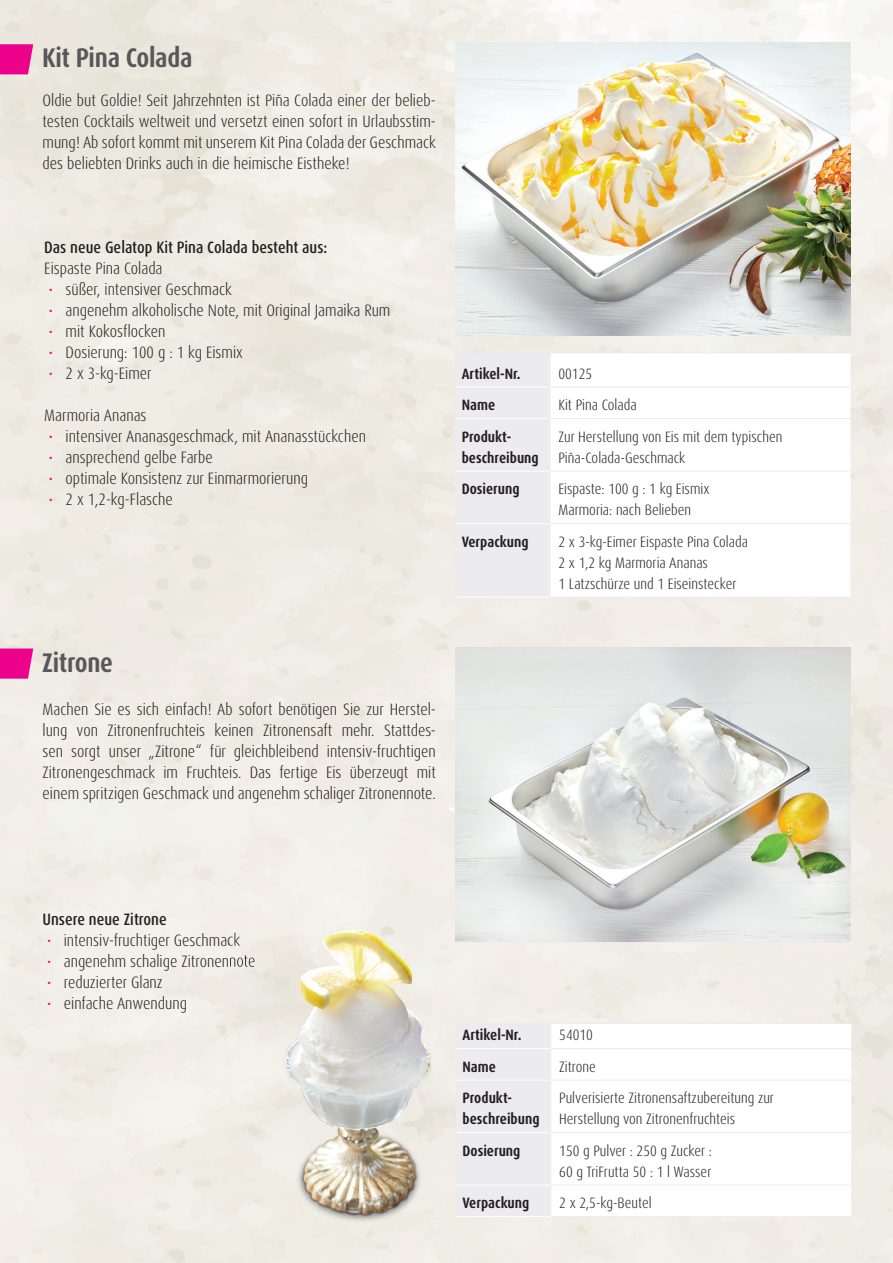
<style>
.page{position:relative;width:893px;height:1263px;background:#fff}
.page>*{position:absolute;margin:0;border:0;box-sizing:border-box;transform-origin:0 0}
.t1{font:700 condensed 27px "Dax Pro";letter-spacing:-.01em;color:#57585a}
.t2{font:300 condensed 16.5px/21px "Dax Pro";color:#231f20;text-align:justify}
.t3{font:500 condensed 16.5px "Dax Pro";color:#231f20}
.t4{font:300 condensed 15px/21px "Dax Pro";color:#231f20}
.t5{font:700 condensed 15px/21px "Dax Pro";color:#231f20}
.s1{color:#ed028c}
</style>
<div class="page">
<img style="left:0;top:0;width:893px;height:1263px">
<div style="left:456px;top:353px;width:94px;height:244px;background:#ececee"></div>
<svg style="left:551px;top:353px;width:299px;height:244px"></svg>
<hr style="left:455px;top:353px;width:1px;height:34px;background:#ececee">
<hr style="left:550px;top:353px;width:1px;height:34px;background:#ececee">
<hr style="left:455px;top:387px;width:1px;height:32px;background:#ececee">
<hr style="left:550px;top:387px;width:1px;height:32px;background:#ececee">
<hr style="left:455px;top:419px;width:1px;height:52px;background:#ececee">
<hr style="left:550px;top:419px;width:1px;height:52px;background:#ececee">
<hr style="left:455px;top:471px;width:1px;height:53px;background:#ececee">
<hr style="left:550px;top:471px;width:1px;height:53px;background:#ececee">
<hr style="left:455px;top:524px;width:1px;height:73px;background:#ececee">
<hr style="left:550px;top:524px;width:1px;height:73px;background:#ececee">
<hr style="left:456px;top:352px;width:94px;height:1px;background:#ececee">
<hr style="left:550px;top:352px;width:300px;height:1px;background:#ececee">
<hr style="left:550px;top:387px;width:300px;height:1px;background:#ececee">
<hr style="left:550px;top:418px;width:300px;height:1px;background:#ececee">
<hr style="left:550px;top:471px;width:300px;height:1px;background:#ececee">
<hr style="left:550px;top:523px;width:300px;height:1px;background:#ececee">
<hr style="left:550px;top:597px;width:300px;height:1px;background:#ececee">
<hr style="left:456px;top:387px;width:94px;height:1px;background:#fff">
<hr style="left:456px;top:418px;width:94px;height:1px;background:#fff">
<hr style="left:456px;top:471px;width:94px;height:1px;background:#fff">
<hr style="left:456px;top:523px;width:94px;height:1px;background:#fff">
<hr style="left:456px;top:597px;width:94px;height:1px;background:#fff">
<img style="left:456px;top:43px;width:394px;height:293px">
<img style="left:456px;top:648px;width:394px;height:293px">
<img style="left:230px;top:930px;width:223px;height:297px">
<img style="left:230px;top:933px;width:10px;height:16px">
<img style="left:230px;top:954px;width:24px;height:16px">
<svg style="left:551px;top:1024px;width:300px;height:192px"></svg>
<div style="left:456px;top:1024px;width:95px;height:192px;background:#ececee"></div>
<hr style="left:456px;top:1049px;width:1px;height:31px;background:#ececee">
<hr style="left:550px;top:1049px;width:1px;height:31px;background:#ececee">
<hr style="left:456px;top:1080px;width:1px;height:53px;background:#ececee">
<hr style="left:550px;top:1080px;width:1px;height:53px;background:#ececee">
<hr style="left:456px;top:1133px;width:1px;height:52px;background:#ececee">
<hr style="left:550px;top:1133px;width:1px;height:52px;background:#ececee">
<hr style="left:456px;top:1185px;width:1px;height:31px;background:#ececee">
<hr style="left:550px;top:1185px;width:1px;height:31px;background:#ececee">
<hr style="left:456px;top:1023px;width:95px;height:1px;background:#ececee">
<hr style="left:551px;top:1023px;width:300px;height:1px;background:#ececee">
<hr style="left:551px;top:1048px;width:300px;height:1px;background:#ececee">
<hr style="left:551px;top:1080px;width:300px;height:1px;background:#ececee">
<hr style="left:551px;top:1132px;width:300px;height:1px;background:#ececee">
<hr style="left:551px;top:1185px;width:300px;height:1px;background:#ececee">
<hr style="left:551px;top:1216px;width:300px;height:1px;background:#ececee">
<hr style="left:457px;top:1048px;width:94px;height:1px;background:#fff">
<hr style="left:457px;top:1080px;width:94px;height:1px;background:#fff">
<hr style="left:457px;top:1132px;width:94px;height:1px;background:#fff">
<hr style="left:457px;top:1185px;width:94px;height:1px;background:#fff">
<hr style="left:456px;top:1216px;width:95px;height:1px;background:#fff">
<svg style="left:0;top:44px;width:33px;height:30px"></svg>
<svg style="left:0;top:648px;width:33px;height:31px"></svg>
<h1 class="t1" style="left:42px;top:40px;width:152px">Kit Pina Colada</h1>
<p class="t2" style="left:43px;top:89px;width:395px">Oldie but Goldie! Seit Jahrzehnten ist Piña Colada einer der belieb&shy;testen Cocktails weltweit und versetzt einen sofort in Urlaubsstim&shy;mung! Ab sofort kommt mit unserem Kit Pina Colada der Geschmack des beliebten Drinks auch in die heimische Eistheke!</p>
<p class="t3" style="left:44px;top:236px;width:285px">Das neue Gelatop Kit Pina Colada besteht aus:</p>
<p class="t2" style="left:44px;top:257px;width:120px">Eispaste Pina Colada</p>
<p class="t2" style="left:49px;top:278px;width:185px"><span class="s1">•</span> süßer, intensiver Geschmack</p>
<p class="t2" style="left:49px;top:299px;width:343px"><span class="s1">•</span> angenehm alkoholische Note, mit Original Jamaika Rum</p>
<p class="t2" style="left:49px;top:320px;width:118px"><span class="s1">•</span> mit Kokosflocken</p>
<p class="t2" style="left:49px;top:341px;width:196px"><span class="s1">•</span> Dosierung: 100 g : 1 kg Eismix</p>
<p class="t2" style="left:49px;top:362px;width:105px"><span class="s1">•</span> 2 x 3-kg-Eimer</p>
<p class="t2" style="left:44px;top:404px;width:104px">Marmoria Ananas</p>
<p class="t2" style="left:49px;top:425px;width:319px"><span class="s1">•</span> intensiver Ananasgeschmack, mit Ananasstückchen</p>
<p class="t2" style="left:49px;top:446px;width:166px"><span class="s1">•</span> ansprechend gelbe Farbe</p>
<p class="t2" style="left:49px;top:467px;width:261px"><span class="s1">•</span> optimale Konsistenz zur Einmarmorierung</p>
<p class="t2" style="left:49px;top:488px;width:126px"><span class="s1">•</span> 2 x 1,2-kg-Flasche</p>
<h1 class="t1" style="left:42px;top:646px;width:73px">Zitrone</h1>
<p class="t2" style="left:43px;top:698px;width:395px">Machen Sie es sich einfach! Ab sofort benötigen Sie zur Herstel&shy;lung von Zitronenfruchteis keinen Zitronensaft mehr. Stattdes&shy;sen sorgt unser „Zitrone“ für gleichbleibend intensiv-fruchtigen Zitronengeschmack im Fruchteis. Das fertige Eis überzeugt mit einem spritzigen Geschmack und angenehm schaliger Zitronennote.</p>
<p class="t5" style="left:462px;top:363px;width:60px">Artikel-Nr.</p>
<p class="t4" style="left:558px;top:363px;width:35px">00125</p>
<p class="t5" style="left:462px;top:394px;width:35px">Name</p>
<p class="t4" style="left:558px;top:394px;width:80px">Kit Pina Colada</p>
<p class="t5" style="left:462px;top:426px;width:79px">Produkt&shy;beschreibung</p>
<p class="t4" style="left:558px;top:426px;width:225px">Zur Herstellung von Eis mit dem typischen<br>Piña-Colada-Geschmack</p>
<p class="t5" style="left:462px;top:478px;width:59px">Dosierung</p>
<p class="t4" style="left:558px;top:478px;width:152px">Eispaste: 100 g : 1 kg Eismix<br>Marmoria: nach Belieben</p>
<p class="t5" style="left:462px;top:531px;width:68px">Verpackung</p>
<p class="t4" style="left:558px;top:531px;width:191px">2 x 3-kg-Eimer Eispaste Pina Colada<br>2 x 1,2 kg Marmoria Ananas<br>1 Latzschürze und 1 Eiseinstecker</p>
<p class="t3" style="left:43px;top:908px;width:126px">Unsere neue Zitrone</p>
<p class="t2" style="left:47px;top:929px;width:195px"><span class="s1">•</span> intensiv-fruchtiger Geschmack</p>
<p class="t2" style="left:47px;top:950px;width:210px"><span class="s1">•</span> angenehm schalige Zitronennote</p>
<p class="t2" style="left:47px;top:971px;width:118px"><span class="s1">•</span> reduzierter Glanz</p>
<p class="t2" style="left:47px;top:992px;width:142px"><span class="s1">•</span> einfache Anwendung</p>
<p class="t5" style="left:462px;top:1024px;width:60px">Artikel-Nr.</p>
<p class="t4" style="left:559px;top:1024px;width:35px">54010</p>
<p class="t5" style="left:462px;top:1056px;width:35px">Name</p>
<p class="t4" style="left:559px;top:1056px;width:38px">Zitrone</p>
<p class="t5" style="left:462px;top:1087px;width:79px">Produkt&shy;beschreibung</p>
<p class="t4" style="left:559px;top:1087px;width:216px">Pulverisierte Zitronensaftzubereitung zur<br>Herstellung von Zitronenfruchteis</p>
<p class="t5" style="left:462px;top:1140px;width:59px">Dosierung</p>
<p class="t4" style="left:559px;top:1140px;width:154px">150 g Pulver : 250 g Zucker :<br>60 g TriFrutta 50 : 1 l Wasser</p>
<p class="t5" style="left:462px;top:1192px;width:68px">Verpackung</p>
<p class="t4" style="left:559px;top:1192px;width:94px">2 x 2,5-kg-Beutel</p>
</div>
